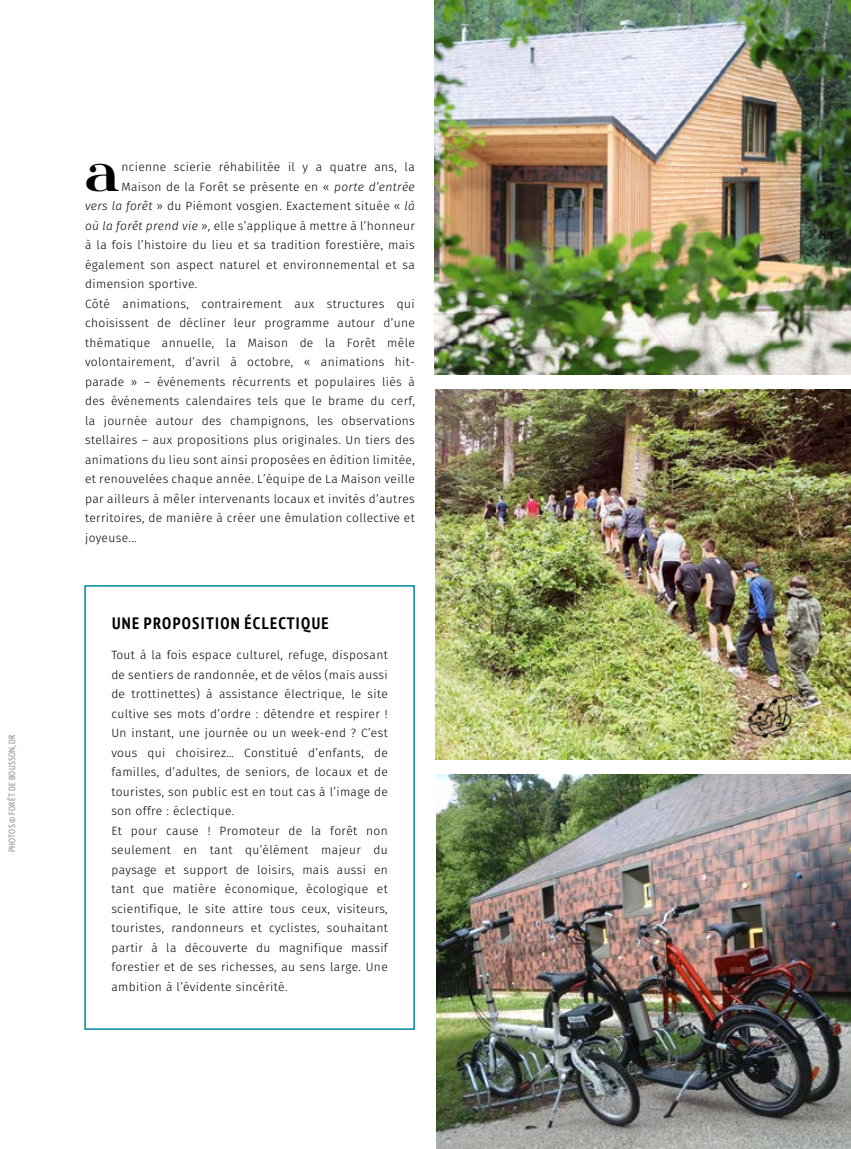
<style>
.page{position:relative;width:851px;height:1149px;background:#fff}
.page>*{position:absolute;margin:0;border:0;box-sizing:border-box;transform-origin:0 0}
.t1{font:43.95px "itsadzoke";color:#000}
.t2{font:700 condensed 16.5px "PT Sans";letter-spacing:.08em;color:#000}
.t3{font:300 12px/19.5px "Fira Sans";letter-spacing:.03em;color:#000}
.t4{font:condensed 9px "PT Sans";letter-spacing:.04em;color:#808285}
.s1{font-style:italic}
</style>
<div class="page">
<img style="left:434px;top:0;width:416px;height:374px">
<img style="left:435px;top:389px;width:415px;height:370px">
<img style="left:436px;top:774px;width:414px;height:374px">
<div style="left:84px;top:585px;width:331px;height:444px;border:2px solid #008a9d"></div>
<img style="left:748px;top:694px;width:43px;height:42px">
<p class="t4" style="left:6px;top:852px;width:119px;rotate:-90deg">PHOTOS © FORÊT DE BOUSSON, DR</p>
<h1 class="t1" style="left:85px;top:147px;width:36px">A</h1>
<p class="t3" style="left:121px;top:158px;width:295px">ncienne scierie réhabilitée il y a quatre ans, la</p>
<p class="t3" style="left:121px;top:177px;width:295px">Maison de la Forêt se présente en « <span class="s1">porte d’entrée</span></p>
<p class="t3" style="left:85px;top:197px;width:331px"><span class="s1">vers la forêt</span> » du Piémont vosgien. Exactement située « <span class="s1">là</span></p>
<p class="t3" style="left:85px;top:216px;width:331px"><span class="s1">où la forêt prend vie</span> », elle s’applique à mettre à l’honneur</p>
<p class="t3" style="left:85px;top:236px;width:331px">à la fois l’histoire du lieu et sa tradition forestière, mais</p>
<p class="t3" style="left:85px;top:255px;width:331px">également son aspect naturel et environnemental et sa</p>
<p class="t3" style="left:85px;top:275px;width:114px">dimension sportive.</p>
<p class="t3" style="left:85px;top:294px;width:331px">Côté animations, contrairement aux structures qui</p>
<p class="t3" style="left:85px;top:314px;width:331px">choisissent de décliner leur programme autour d’une</p>
<p class="t3" style="left:85px;top:333px;width:331px">thématique annuelle, la Maison de la Forêt mêle</p>
<p class="t3" style="left:85px;top:353px;width:331px">volontairement, d’avril à octobre, « animations hit-</p>
<p class="t3" style="left:85px;top:372px;width:331px">parade » – événements récurrents et populaires liés à</p>
<p class="t3" style="left:85px;top:392px;width:331px">des événements calendaires tels que le brame du cerf,</p>
<p class="t3" style="left:85px;top:411px;width:331px">la journée autour des champignons, les observations</p>
<p class="t3" style="left:85px;top:431px;width:331px">stellaires – aux propositions plus originales. Un tiers des</p>
<p class="t3" style="left:85px;top:450px;width:331px">animations du lieu sont ainsi proposées en édition limitée,</p>
<p class="t3" style="left:85px;top:470px;width:331px">et renouvelées chaque année. L’équipe de La Maison veille</p>
<p class="t3" style="left:85px;top:489px;width:331px">par ailleurs à mêler intervenants locaux et invités d’autres</p>
<p class="t3" style="left:85px;top:509px;width:331px">territoires, de manière à créer une émulation collective et</p>
<p class="t3" style="left:85px;top:528px;width:53px">joyeuse...</p>
<h2 class="t2" style="left:112px;top:612px;width:218px">UNE PROPOSITION ÉCLECTIQUE</h2>
<p class="t3" style="left:111px;top:645px;width:278px">Tout à la fois espace culturel, refuge, disposant de sentiers de randonnée, et de vélos (mais aussi de trottinettes) à assistance électrique, le site cultive ses mots d’ordre : détendre et respirer !<br>Un instant, une journée ou un week-end ? C’est vous qui choisirez… Constitué d’enfants, de familles, d’adultes, de seniors, de locaux et de touristes, son public est en tout cas à l’image de son offre : éclectique.<br>Et pour cause ! Promoteur de la forêt non seulement en tant qu’élément majeur du paysage et support de loisirs, mais aussi en tant que matière économique, écologique et scientifique, le site attire tous ceux, visiteurs, touristes, randonneurs et cyclistes, souhaitant partir à la découverte du magnifique massif forestier et de ses richesses, au sens large. Une ambition à l’évidente sincérité.</p>
</div>
